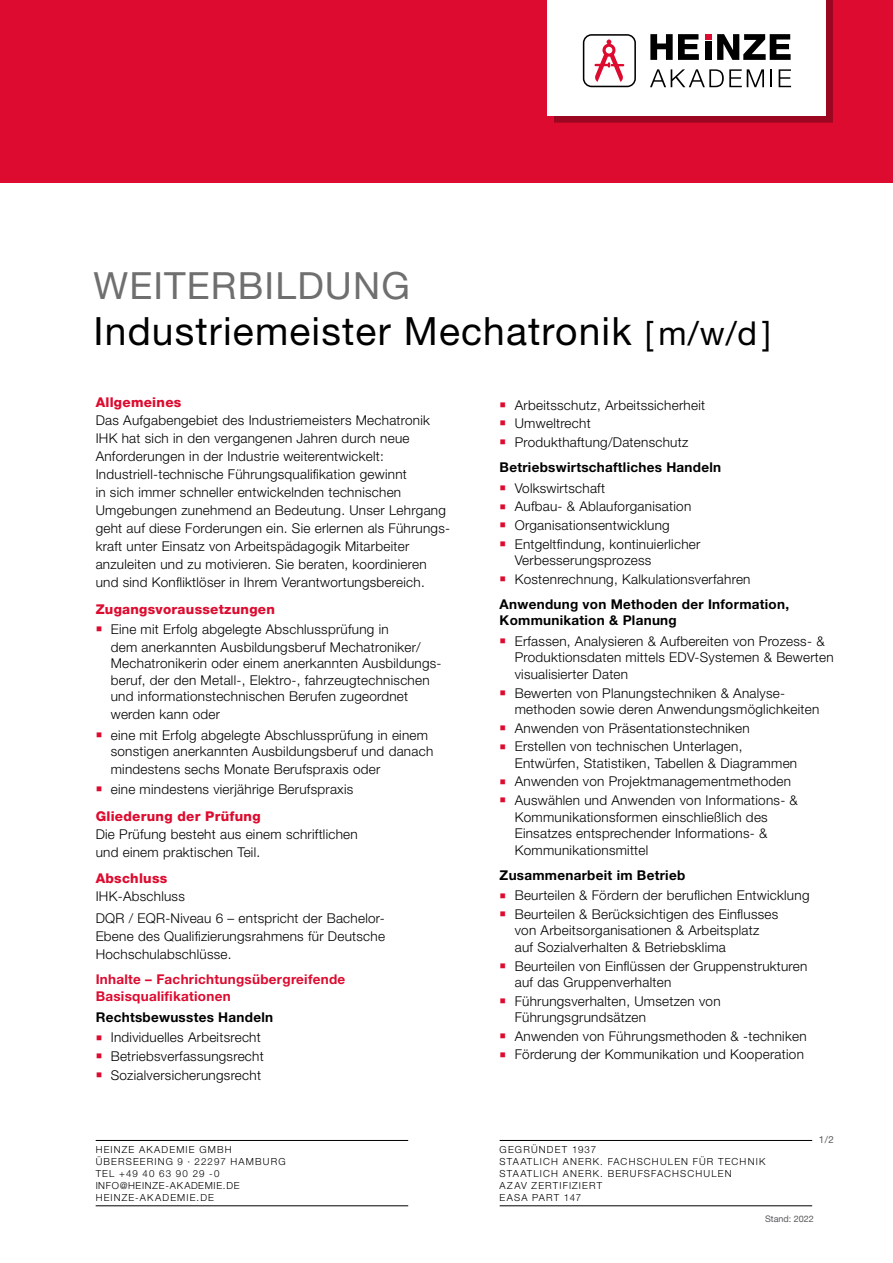
<style>
.page{position:relative;width:893px;height:1263px;background:#fff}
.page>*{position:absolute;margin:0;border:0;box-sizing:border-box;transform-origin:0 0}
.t1{font:39px "Helvetica Neue LT Pro";letter-spacing:.03em;color:#000}
.t2{font:37.5px "Helvetica Neue LT Pro";letter-spacing:.03em;color:#706f6f}
.t3{font:300 13.5px/16.5px "Helvetica Neue LT Pro";letter-spacing:.02em;color:#000}
.t4{font:700 13.5px/25px "Helvetica Neue LT Pro";letter-spacing:.02em;color:#000}
.t5{font:700 13.5px/16.5px "Helvetica Neue LT Pro";letter-spacing:.02em;color:#dd0b2f}
.t6{font:800 13.5px "Helvetica Neue LT Pro";letter-spacing:.02em;color:#dd0b2f}
.t7{font:300 9.75px/12px "Helvetica Neue LT Pro";letter-spacing:.12em;color:#000}
.t8{font:9.75px "Helvetica Neue LT Pro";color:#5a5a5d}
.t9{font:9px "Helvetica Neue";color:#5a5a5d}
.s1{font-size:33px}
.s2{font-family:"Minion Pro";font-weight:400;font-size:16.5px;color:#dd0b2f}
.s3{font-weight:800;color:#dd0b2f}
.s4{font-weight:300}
.s5{font-weight:700}
</style>
<div class="page">
<div style="left:0;top:0;width:893px;height:183px;background:#dd0b2f"></div>
<div style="left:554px;top:0;width:278px;height:122px;background:#9b0720"></div>
<div style="left:548px;top:0;width:278px;height:116px;background:#fff"></div>
<svg style="left:650px;top:69px;width:114px;height:18px"></svg>
<svg style="left:770px;top:69px;width:2px;height:18px"></svg>
<svg style="left:779px;top:69px;width:12px;height:18px"></svg>
<svg style="left:650px;top:34px;width:49px;height:26px"></svg>
<div style="left:705px;top:41px;width:6px;height:19px;background:#000"></div>
<svg style="left:717px;top:34px;width:74px;height:26px"></svg>
<svg style="left:705px;top:34px;width:6px;height:6px"></svg>
<svg style="left:583px;top:34px;width:53px;height:53px"></svg>
<hr style="left:500px;top:1140px;width:312px;height:1px;background:#000">
<hr style="left:500px;top:1205px;width:312px;height:1px;background:#000">
<hr style="left:96px;top:1140px;width:312px;height:1px;background:#000">
<hr style="left:96px;top:1205px;width:312px;height:1px;background:#000">
<h2 class="t2" style="left:94px;top:263px;width:318px">WEITERBILDUNG</h2>
<h1 class="t1" style="left:94px;top:308px;width:679px">Industriemeister Mechatronik <span class="s1">[ m/w/d ]</span></h1>
<p class="t6" style="left:96px;top:394px;width:87px">Allgemeines</p>
<p class="t3" style="left:96px;top:411px;width:356px;line-height:18px">Das Aufgabengebiet des Industriemeisters Mechatronik IHK hat sich in den vergangenen Jahren durch neue Anforderungen in der Industrie weiterentwickelt:<br>Industriell-technische Führungsqualifikation gewinnt<br>in sich immer schneller entwickelnden technischen Umgebungen zunehmend an Bedeutung. Unser Lehrgang geht auf diese Forderungen ein. Sie erlernen als Führungs&shy;kraft unter Einsatz von Arbeitspädagogik Mitarbeiter anzuleiten und zu motivieren. Sie beraten, koordinieren und sind Konfliktlöser in Ihrem Verantwortungsbereich.</p>
<p class="t6" style="left:96px;top:601px;width:181px">Zugangsvoraussetzungen</p>
<p class="t3" style="left:111px;top:620px;width:311px;line-height:18px;text-indent:-15px"><span class="s2">■</span> Eine mit Erfolg abgelegte Abschlussprüfung in<br>dem anerkannten Ausbildungsberuf Mechatroniker/</p>
<p class="t3" style="left:111px;top:655px;width:332px">Mechatronikerin oder einem anerkannten Ausbildungs&shy;beruf, der den Metall-, Elektro-, fahrzeugtechnischen und informationstechnischen Berufen zugeordnet</p>
<p class="t3" style="left:111px;top:706px;width:111px">werden kann oder</p>
<p class="t3" style="left:111px;top:726px;width:324px;text-indent:-15px"><span class="s2">■</span> eine mit Erfolg abgelegte Abschlussprüfung in einem sonstigen anerkannten Ausbildungsberuf und danach</p>
<p class="t3" style="left:111px;top:761px;width:271px">mindestens sechs Monate Berufspraxis oder</p>
<p class="t3" style="left:96px;top:776px;width:259px;line-height:26.5px"><span class="s2">■</span> eine mindestens vierjährige Berufspraxis<br><span class="s3">Gliederung der Prüfung</span></p>
<p class="t3" style="left:96px;top:824px;width:264px;line-height:18px">Die Prüfung besteht aus einem schriftlichen und einem praktischen Teil.</p>
<p class="t6" style="left:96px;top:870px;width:73px">Abschluss</p>
<p class="t3" style="left:96px;top:885px;width:290px;line-height:22.2px">IHK-Abschluss<br>DQR / EQR-Niveau 6 – entspricht der Bachelor-</p>
<p class="t3" style="left:96px;top:927px;width:291px;line-height:18px">Ebene des Qualifizierungsrahmens für Deutsche<br>Hochschulabschlüsse.</p>
<p class="t5" style="left:96px;top:971px;width:251px">Inhalte – Fachrichtungsübergreifende<br>Basisqualifikationen</p>
<p class="t4" style="left:96px;top:1004px;width:179px">Rechtsbewusstes Handeln</p>
<p class="t3" style="left:96px;top:1029px;width:167px"><span class="s2">■</span> Individuelles Arbeitsrecht</p>
<p class="t3" style="left:96px;top:1048px;width:170px"><span class="s2">■</span> Betriebsverfassungsrecht</p>
<p class="t3" style="left:96px;top:1066px;width:167px"><span class="s2">■</span> Sozialversicherungsrecht</p>
<p class="t7" style="left:96px;top:1143px;width:191px">HEINZE AKADEMIE GMBH<br>ÜBERSEERING 9 · 22297 HAMBURG<br>TEL +49 40 63 90 29 -0<br>INFO@HEINZE-AKADEMIE.DE<br>HEINZE-AKADEMIE.DE</p>
<p class="t3" style="left:500px;top:396px;width:207px"><span class="s2">■</span> Arbeitsschutz, Arbeitssicherheit</p>
<p class="t3" style="left:500px;top:415px;width:93px"><span class="s2">■</span> Umweltrecht</p>
<p class="t4" style="left:500px;top:429px;width:223px"><span class="s2">■</span> <span class="s4">Produkthaftung/Datenschutz<br></span>Betriebswirtschaftliches Handeln</p>
<p class="t3" style="left:500px;top:479px;width:107px"><span class="s2">■</span> Volkswirtschaft</p>
<p class="t3" style="left:500px;top:498px;width:193px"><span class="s2">■</span> Aufbau- &amp; Ablauforganisation</p>
<p class="t3" style="left:500px;top:516px;width:172px"><span class="s2">■</span> Organisationsentwicklung</p>
<p class="t3" style="left:515px;top:535px;width:187px;text-indent:-15px"><span class="s2">■</span> Entgeltfindung, kontinuierlicher<br>Verbesserungsprozess</p>
<p class="t3" style="left:500px;top:566px;width:291px;line-height:25px"><span class="s2">■</span> Kostenrechnung, Kalkulationsverfahren<br><span class="s5">Anwendung von Methoden der Information,</span></p>
<p class="t4" style="left:500px;top:607px;width:179px">Kommunikation &amp; Planung</p>
<p class="t3" style="left:515px;top:632px;width:320px;text-indent:-15px"><span class="s2">■</span> Erfassen, Analysieren &amp; Aufbereiten von Prozess- &amp;<br>Produktionsdaten mittels EDV-Systemen &amp; Bewerten visualisierter Daten</p>
<p class="t3" style="left:515px;top:684px;width:306px;text-indent:-15px"><span class="s2">■</span> Bewerten von Planungstechniken &amp; Analyse&shy;methoden sowie deren Anwendungsmöglichkeiten</p>
<p class="t3" style="left:500px;top:719px;width:252px"><span class="s2">■</span> Anwenden von Präsentationstechniken</p>
<p class="t3" style="left:515px;top:738px;width:284px;text-indent:-15px"><span class="s2">■</span> Erstellen von technischen Unterlagen,<br>Entwürfen, Statistiken, Tabellen &amp; Diagrammen</p>
<p class="t3" style="left:500px;top:773px;width:293px"><span class="s2">■</span> Anwenden von Projektmanagementmethoden</p>
<p class="t3" style="left:515px;top:792px;width:285px;text-indent:-15px"><span class="s2">■</span> Auswählen und Anwenden von Informations- &amp; Kommunikationsformen einschließlich des Einsatzes entsprechender Informations- &amp; Kommunikationsmittel</p>
<p class="t4" style="left:500px;top:862px;width:187px">Zusammenarbeit im Betrieb</p>
<p class="t3" style="left:500px;top:887px;width:311px"><span class="s2">■</span> Beurteilen &amp; Fördern der beruflichen Entwicklung</p>
<p class="t3" style="left:515px;top:906px;width:265px;text-indent:-15px"><span class="s2">■</span> Beurteilen &amp; Berücksichtigen des Einflusses von Arbeitsorganisationen &amp; Arbeitsplatz auf Sozialverhalten &amp; Betriebsklima</p>
<p class="t3" style="left:515px;top:957px;width:294px;text-indent:-15px"><span class="s2">■</span> Beurteilen von Einflüssen der Gruppenstrukturen auf das Gruppenverhalten</p>
<p class="t3" style="left:515px;top:992px;width:207px;text-indent:-15px"><span class="s2">■</span> Führungsverhalten, Umsetzen von<br>Führungsgrundsätzen</p>
<p class="t3" style="left:500px;top:1027px;width:308px"><span class="s2">■</span> Anwenden von Führungsmethoden &amp; -techniken</p>
<p class="t3" style="left:500px;top:1046px;width:306px"><span class="s2">■</span> Förderung der Kommunikation und Kooperation</p>
<p class="t7" style="left:500px;top:1143px;width:267px">GEGRÜNDET 1937<br>STAATLICH ANERK. FACHSCHULEN FÜR TECHNIK<br>STAATLICH ANERK. BERUFSFACHSCHULEN<br>AZAV ZERTIFIZIERT<br>EASA PART 147</p>
<p class="t8" style="left:819px;top:1134px;width:17px">1/2</p>
<p class="t9" style="left:765px;top:1212px;width:50px">Stand: 2022</p>
</div>
